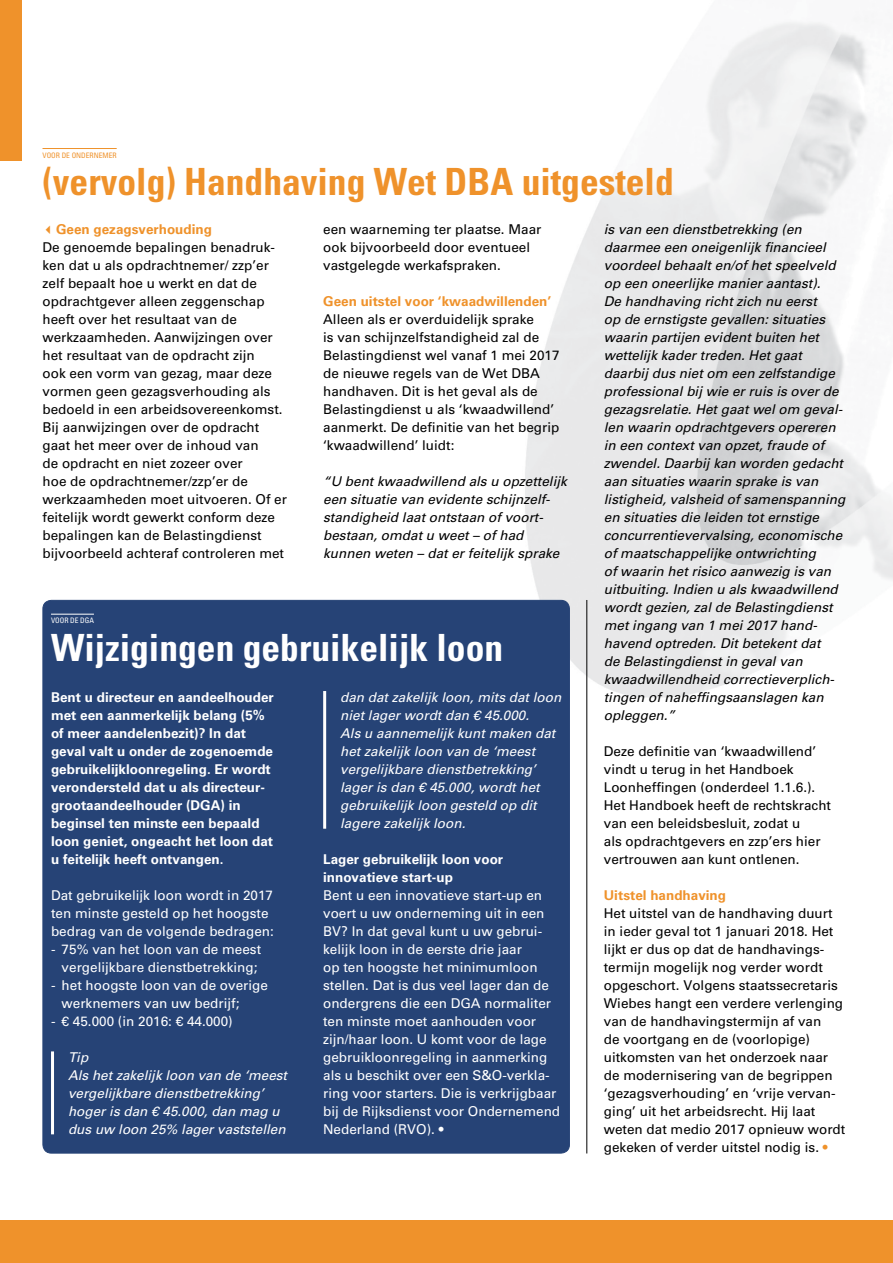
<style>
.page{position:relative;width:893px;height:1263px;background:#fff}
.page>*{position:absolute;margin:0;border:0;box-sizing:border-box;transform-origin:0 0}
.t1{font:700 condensed 37.5px "Univers LT Std";color:#ef922b}
.t2{font:700 condensed 37.5px "Univers LT Std";color:#fff}
.t3{font:13.5px/18px "Univers LT Std";color:#000}
.t4{font:italic 13.5px/18px "Univers LT Std";color:#000}
.t5{font:13.5px/18px "Univers LT Std";color:#fff}
.t6{font:italic 13.5px/18px "Univers LT Std";color:#fff}
.t7{font:700 13.5px/18px "Univers LT Std";color:#fff}
.t8{font:700 13.5px "Univers LT Std";color:#ef922b}
.t9{font:condensed 7.5px "Univers LT Std";color:#ef922b}
.t10{font:condensed 7.5px "Univers LT Std";color:#fff}
.s1{color:#ef922b}
.s2{font-weight:700;color:#ef922b}
</style>
<div class="page">
<img style="left:509px;top:18px;width:384px;height:721px">
<div style="left:0;top:1220px;width:893px;height:43px;background:#ef922b"></div>
<div style="left:0;top:0;width:21px;height:160px;background:#ef922b"></div>
<div style="left:43px;top:600px;width:526px;height:553px;background:#264376;border-radius:9px"></div>
<hr style="left:43px;top:148px;width:74px;height:1px;background:#ef922b">
<hr style="left:51px;top:614px;width:43px;height:1px;background:#fff">
<hr style="left:586px;top:600px;width:1px;height:553px;background:#000">
<hr style="left:51px;top:1051px;width:3px;height:83px;background:#fff">
<hr style="left:323px;top:691px;width:3px;height:138px;background:#fff">
<p class="t9" style="left:43px;top:150px;width:76px">VOOR DE ONDERNEMER</p>
<h1 class="t1" style="left:43px;top:159px;width:633px">(vervolg) Handhaving Wet DBA uitgesteld</h1>
<p class="t3" style="left:43px;top:220px;width:246px"><span class="s1">✓</span><span class="s2">Geen gezagsverhouding<br></span>De genoemde bepalingen benadruk&shy;ken dat u als opdrachtnemer/ zzp’er zelf bepaalt hoe u werkt en dat de opdrachtgever alleen zeggenschap heeft over het resultaat van de werkzaamheden. Aanwijzingen over het resultaat van de opdracht zijn<br>ook een vorm van gezag, maar deze vormen geen gezagsverhouding als bedoeld in een arbeidsovereenkomst.<br>Bij aanwijzingen over de opdracht gaat het meer over de inhoud van<br>de opdracht en niet zozeer over<br>hoe de opdrachtnemer/zzp’er de werkzaamheden moet uitvoeren. Of er feitelijk wordt gewerkt conform deze bepalingen kan de Belastingdienst bijvoorbeeld achteraf controleren met</p>
<p class="t3" style="left:323px;top:220px;width:220px">een waarneming ter plaatse. Maar ook bijvoorbeeld door eventueel vastgelegde werkafspraken.</p>
<p class="t8" style="left:323px;top:293px;width:230px">Geen uitstel voor ‘kwaadwillenden’</p>
<p class="t3" style="left:323px;top:310px;width:238px">Alleen als er overduidelijk sprake<br>is van schijnzelfstandigheid zal de Belastingdienst wel vanaf 1 mei 2017 de nieuwe regels van de Wet DBA handhaven. Dit is het geval als de Belastingdienst u als ‘kwaadwillend’ aanmerkt. De definitie van het begrip ‘kwaadwillend’ luidt:</p>
<p class="t4" style="left:323px;top:472px;width:245px">“U bent kwaadwillend als u opzettelijk een situatie van evidente schijnzelf&shy;standigheid laat ontstaan of voort&shy;bestaan, omdat u weet – of had kunnen weten – dat er feitelijk sprake</p>
<p class="t10" style="left:51px;top:616px;width:44px">VOOR DE DGA</p>
<h1 class="t2" style="left:51px;top:624px;width:454px">Wijzigingen gebruikelijk loon</h1>
<p class="t7" style="left:51px;top:688px;width:224px">Bent u directeur en aandeelhouder met een aanmerkelijk belang (5% of meer aandelenbezit)? In dat geval valt u onder de zogenoemde gebruikelijkloonregeling. Er wordt verondersteld dat u als directeur&shy;grootaandeelhouder (DGA) in beginsel ten minste een bepaald loon geniet, ongeacht het loon dat u feitelijk heeft ontvangen.</p>
<p class="t5" style="left:51px;top:886px;width:224px">Dat gebruikelijk loon wordt in 2017 ten minste gesteld op het hoogste bedrag van de volgende bedragen:</p>
<p class="t5" style="left:51px;top:940px;width:212px;text-align:center">- 75% van het loon van de meest vergelijkbare dienstbetrekking;</p>
<p class="t5" style="left:62px;top:976px;width:208px;text-indent:-11px">- het hoogste loon van de overige werknemers van uw bedrijf;</p>
<p class="t5" style="left:51px;top:1012px;width:183px">- € 45.000 (in 2016: € 44.000)</p>
<p class="t6" style="left:68px;top:1048px;width:221px">Tip<br>Als het zakelijk loon van de ‘meest vergelijkbare dienstbetrekking’ hoger is dan € 45.000, dan mag u dus uw loon 25% lager vaststellen</p>
<p class="t6" style="left:340px;top:688px;width:223px">dan dat zakelijk loon, mits dat loon niet lager wordt dan € 45.000.<br>Als u aannemelijk kunt maken dat het zakelijk loon van de ‘meest vergelijkbare dienstbetrekking’ lager is dan € 45.000, wordt het gebruikelijk loon gesteld op dit lagere zakelijk loon.</p>
<p class="t7" style="left:323px;top:850px;width:182px">Lager gebruikelijk loon voor innovatieve start-up</p>
<p class="t5" style="left:323px;top:886px;width:239px">Bent u een innovatieve start-up en voert u uw onderneming uit in een BV? In dat geval kunt u uw gebrui&shy;kelijk loon in de eerste drie jaar<br>op ten hoogste het minimumloon stellen. Dat is dus veel lager dan de ondergrens die een DGA normaliter ten minste moet aanhouden voor zijn/haar loon. U komt voor de lage gebruikloonregeling in aanmerking als u beschikt over een S&amp;O-verkla&shy;ring voor starters. Die is verkrijgbaar bij de Rijksdienst voor Ondernemend Nederland (RVO). •</p>
<p class="t4" style="left:604px;top:220px;width:243px">is van een dienstbetrekking (en daarmee een oneigenlijk financieel voordeel behaalt en/of het speelveld op een oneerlijke manier aantast).<br>De handhaving richt zich nu eerst<br>op de ernstigste gevallen: situaties waarin partijen evident buiten het wettelijk kader treden. Het gaat daarbij dus niet om een zelfstandige professional bij wie er ruis is over de gezagsrelatie. Het gaat wel om geval&shy;len waarin opdrachtgevers opereren in een context van opzet, fraude of zwendel. Daarbij kan worden gedacht aan situaties waarin sprake is van listigheid, valsheid of samenspanning en situaties die leiden tot ernstige concurrentievervalsing, economische of maatschappelijke ontwrichting<br>of waarin het risico aanwezig is van uitbuiting. Indien u als kwaadwillend wordt gezien, zal de Belastingdienst met ingang van 1 mei 2017 hand&shy;havend optreden. Dit betekent dat<br>de Belastingdienst in geval van kwaadwillendheid correctieverplich&shy;tingen of naheffingsaanslagen kan opleggen.”</p>
<p class="t3" style="left:604px;top:742px;width:229px">Deze definitie van ‘kwaadwillend’ vindt u terug in het Handboek Loonheffingen (onderdeel 1.1.6.).<br>Het Handboek heeft de rechtskracht van een beleidsbesluit, zodat u<br>als opdrachtgevers en zzp’ers hier vertrouwen aan kunt ontlenen.</p>
<p class="t8" style="left:604px;top:887px;width:124px">Uitstel handhaving</p>
<p class="t3" style="left:604px;top:904px;width:243px">Het uitstel van de handhaving duurt in ieder geval tot 1 januari 2018. Het lijkt er dus op dat de handhavings&shy;termijn mogelijk nog verder wordt opgeschort. Volgens staatssecretaris Wiebes hangt een verdere verlenging van de handhavingstermijn af van<br>de voortgang en de (voorlopige) uitkomsten van het onderzoek naar de modernisering van de begrippen ‘gezagsverhouding’ en ‘vrije vervan&shy;ging’ uit het arbeidsrecht. Hij laat weten dat medio 2017 opnieuw wordt gekeken of verder uitstel nodig is. <span class="s1">•</span></p>
</div>
